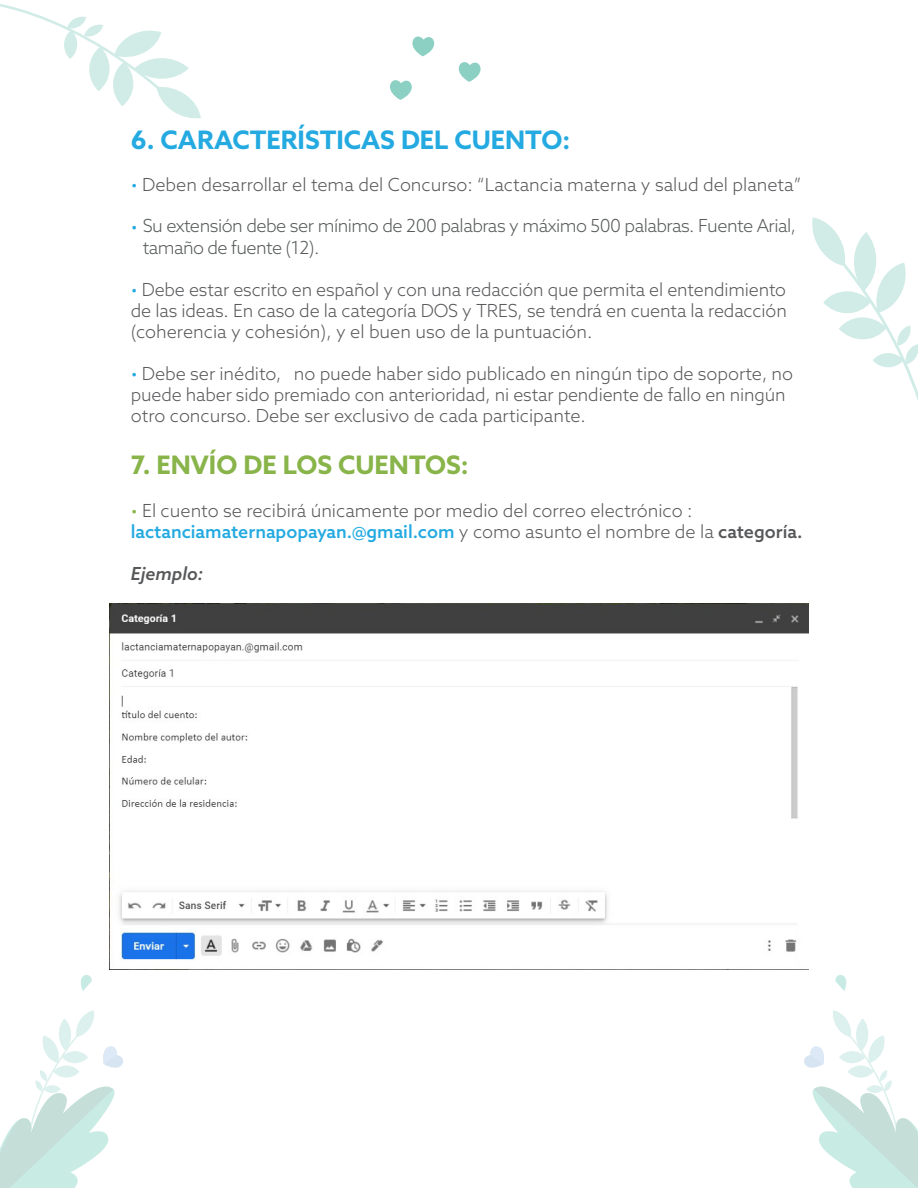
<style>
.page{position:relative;width:918px;height:1188px;background:#fff}
.page>*{position:absolute;margin:0;border:0;box-sizing:border-box;transform-origin:0 0}
.t1{font:700 25.5px "Azo Sans";color:#24aae1}
.t2{font:700 25.5px "Azo Sans";color:#88b44a}
.t3{font:300 18px/21px "Azo Sans";color:#57585a}
.t4{font:300 18px "Azo Sans";letter-spacing:-.03em;color:#585b5b}
.t5{font:italic 500 18px "Azo Sans";color:#57585a}
.s1{color:#24aae1}
.s2{color:#88b44a}
.s3{font-weight:500;color:#24aae1}
.s4{font-weight:500}
</style>
<div class="page">
<svg style="left:835px;top:975px;width:12px;height:16px"></svg>
<svg style="left:804px;top:1010px;width:114px;height:178px"></svg>
<svg style="left:812px;top:217px;width:106px;height:184px"></svg>
<svg style="left:823px;top:291px;width:48px;height:22px"></svg>
<svg style="left:839px;top:317px;width:48px;height:22px"></svg>
<svg style="left:873px;top:353px;width:31px;height:14px"></svg>
<svg style="left:0;top:4px;width:201px;height:114px"></svg>
<svg style="left:64px;top:30px;width:13px;height:29px"></svg>
<svg style="left:459px;top:62px;width:22px;height:20px"></svg>
<svg style="left:390px;top:80px;width:22px;height:20px"></svg>
<svg style="left:412px;top:36px;width:22px;height:20px"></svg>
<svg style="left:81px;top:975px;width:11px;height:16px"></svg>
<svg style="left:0;top:1010px;width:123px;height:178px"></svg>
<img style="left:109px;top:604px;width:700px;height:366px">
<h1 class="t1" style="left:131px;top:123px;width:441px">6. CARACTERÍSTICAS DEL CUENTO:</h1>
<p class="t3" style="left:131px;top:174px;width:672px"><span class="s1">•</span> Deben desarrollar el tema del Concurso: “Lactancia materna y salud del planeta”</p>
<p class="t4" style="left:131px;top:214px;width:667px"><span class="s1">•</span> Su extensión debe ser mínimo de 200 palabras y máximo 500 palabras. Fuente Arial,</p>
<p class="t3" style="left:202px;top:216px;width:592px">nsión debe ser máximo de 200 palabras. Fuente Arial, tamaño de fuente</p>
<p class="t4" style="left:143px;top:236px;width:178px">tamaño de fuente (12).</p>
<p class="t3" style="left:131px;top:237px;width:38px">(12).</p>
<p class="t3" style="left:131px;top:279px;width:658px;text-align:justify"><span class="s1">•</span> Debe estar escrito en español y con una redacción que permita el entendimiento de las ideas. En caso de la categoría DOS y TRES, se tendrá en cuenta la redacción (coherencia y cohesión), y el buen uso de la puntuación.</p>
<p class="t3" style="left:131px;top:363px;width:664px"><span class="s1">•</span> Debe ser inédito, no puede haber sido publicado en ningún tipo de soporte, no puede haber sido premiado con anterioridad, ni estar pendiente de fallo en ningún otro concurso. Debe ser exclusivo de cada participante.</p>
<h1 class="t2" style="left:131px;top:448px;width:339px">7. ENVÍO DE LOS CUENTOS:</h1>
<p class="t3" style="left:131px;top:500px;width:673px"><span class="s2">•</span> El cuento se recibirá únicamente por medio del correo electrónico : <span class="s3">lactanciamaternapopayan.@gmail.com</span> y como asunto el nombre de la <span class="s4">categoría.</span></p>
<p class="t5" style="left:131px;top:562px;width:74px">Ejemplo:</p>
</div>
